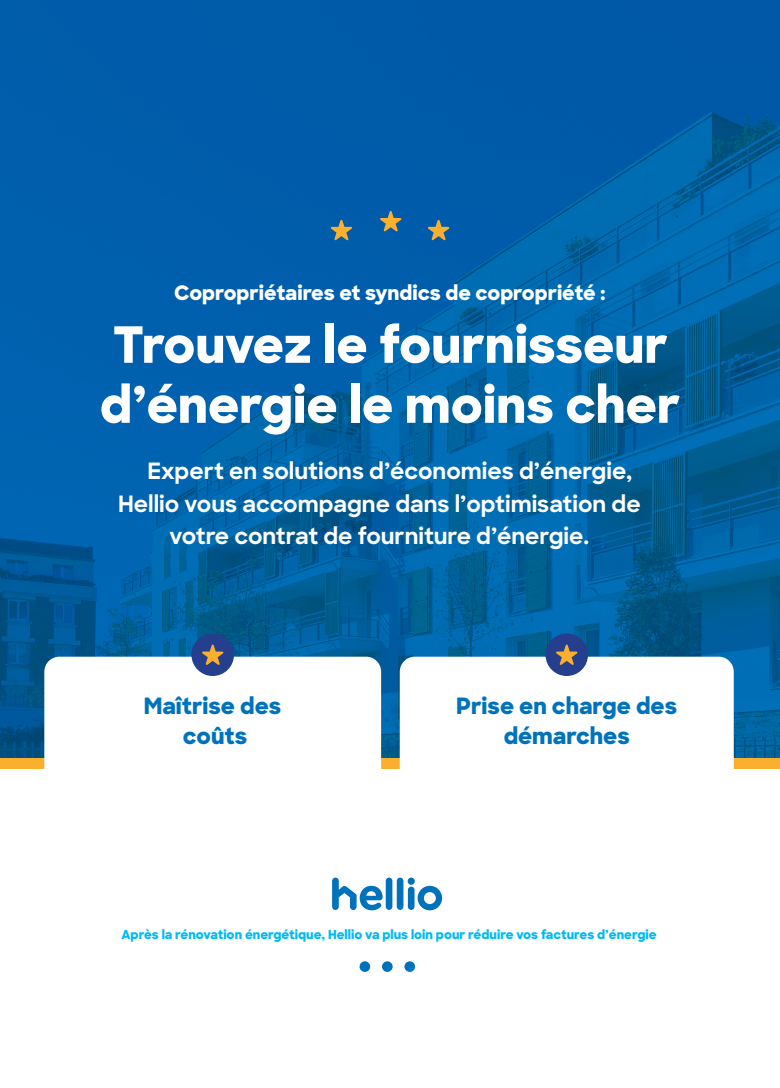
<style>
.page{position:relative;width:780px;height:1088px;background:#fff}
.page>*{position:absolute;margin:0;border:0;box-sizing:border-box;transform-origin:0 0}
.t1{font:800 50px/60px "Sharp Sans";color:#fff}
.t2{font:700 22.5px "Sharp Sans";color:#fff}
.t3{font:800 22.5px/30px "Sharp Sans";color:#0072bc;text-align:center}
.t4{font:800 20px "Sharp Sans";color:#fff}
.t5{font:800 12.5px "Sharp Sans";color:#00baf1}
</style>
<div class="page">
<img style="left:0;top:0;width:780px;height:758px">
<svg style="left:330px;top:220px;width:22px;height:20px"></svg>
<svg style="left:380px;top:211px;width:21px;height:20px"></svg>
<svg style="left:428px;top:220px;width:21px;height:20px"></svg>
<div style="left:0;top:758px;width:780px;height:11px;background:#fbaf2e"></div>
<div style="left:44px;top:657px;width:337px;height:127px;background:#fff;border-radius:15px"></div>
<div style="left:400px;top:657px;width:333px;height:127px;background:#fff;border-radius:15px"></div>
<div style="left:191px;top:633px;width:43px;height:43px;background:#253f8e;border-radius:50%"></div>
<svg style="left:202px;top:644px;width:21px;height:21px"></svg>
<div style="left:545px;top:633px;width:43px;height:43px;background:#253f8e;border-radius:50%"></div>
<svg style="left:556px;top:644px;width:21px;height:21px"></svg>
<div style="left:359px;top:961px;width:11px;height:11px;background:#0072bc;border-radius:50%"></div>
<div style="left:404px;top:961px;width:11px;height:11px;background:#0072bc;border-radius:50%"></div>
<div style="left:382px;top:961px;width:10px;height:11px;background:#0072bc;border-radius:50%"></div>
<svg style="left:332px;top:877px;width:110px;height:33px"></svg>
<svg style="left:407px;top:877px;width:8px;height:8px"></svg>
<div style="left:408px;top:886px;width:6px;height:24px;background:#0072bc;border-radius:3px"></div>
<p class="t4" style="left:174px;top:278px;width:433px">Copropriétaires et syndics de copropriété :</p>
<h1 class="t1" style="left:100px;top:313px;width:582px">Trouvez le fournisseur d’énergie le moins cher</h1>
<p class="t2" style="left:148px;top:454px;width:486px">Expert en solutions d’économies d’énergie,</p>
<p class="t2" style="left:118px;top:487px;width:524px">Hellio vous accompagne dans l’optimisation de</p>
<p class="t2" style="left:170px;top:519px;width:421px">votre contrat de fourniture d’énergie.</p>
<p class="t3" style="left:144px;top:690px;width:139px">Maîtrise des coûts</p>
<p class="t3" style="left:456px;top:690px;width:222px">Prise en charge des démarches</p>
<p class="t5" style="left:121px;top:925px;width:536px">Après la rénovation énergétique, Hellio va plus loin pour réduire vos factures d’énergie</p>
</div>
